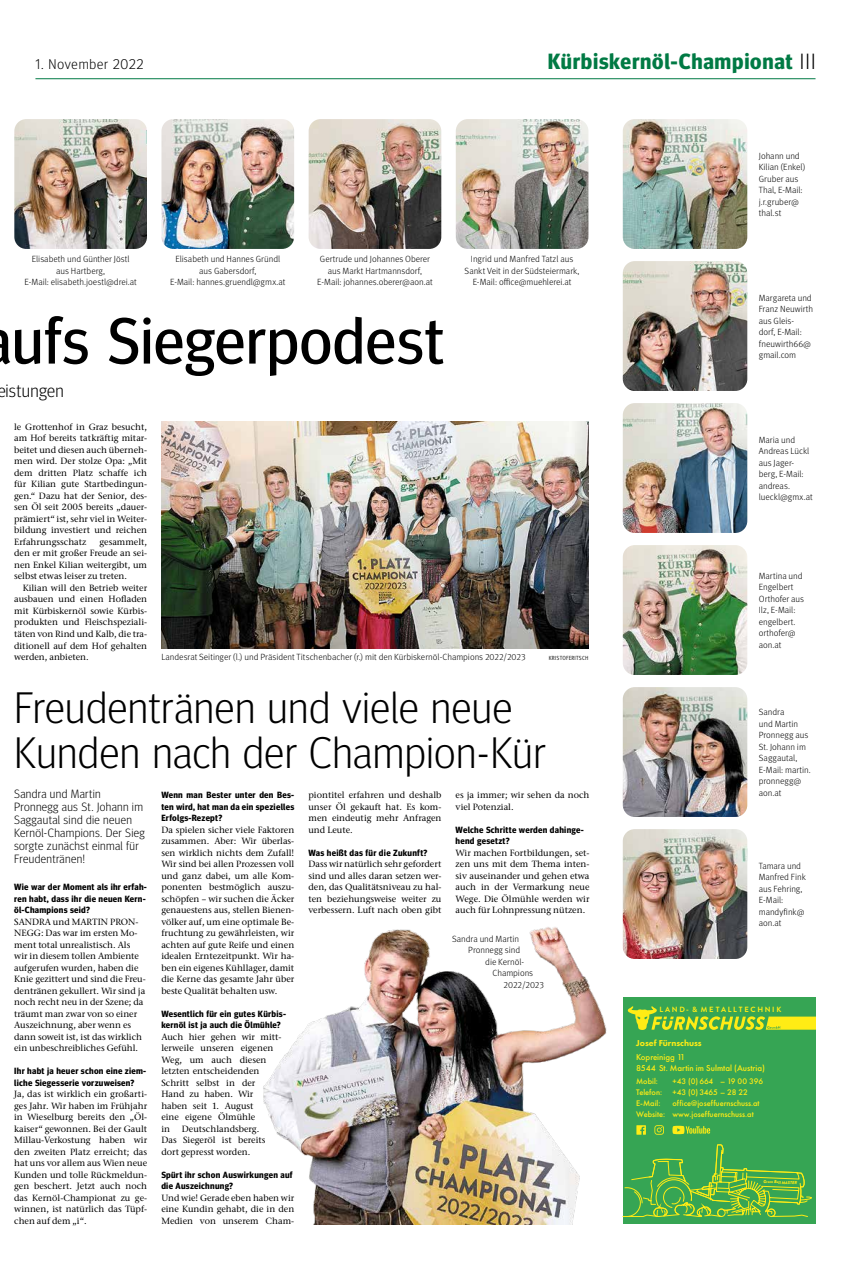
<style>
.page{position:relative;width:851px;height:1276px;background:#fff}
.page>*{position:absolute;margin:0;border:0;box-sizing:border-box;transform-origin:0 0}
.t1{font:65px "Meta Headline Pro";letter-spacing:.015em;color:#000}
.t2{font:300 44px/45px "Meta Headline Pro";letter-spacing:.015em;color:#000}
.t3{font:700 22px "Meta Headline Pro";letter-spacing:.035em;color:#007a44}
.t4{font:300 18px "Meta Headline Pro";letter-spacing:.015em;color:#000}
.t5{font:300 14px "Meta Headline Pro";letter-spacing:.06em;color:#000}
.t6{font:300 12px/13px "Meta Headline Pro";letter-spacing:.03em;color:#000}
.t7{font:500 9px/11.5px "Stone Serif ITC Pro";color:#000;text-align:justify}
.t8{font:300 9px/11.5px "Meta Pro";letter-spacing:-.005em;color:#000}
.t9{font:700 9px/11.5px "Meta Headline Pro";letter-spacing:.03em;color:#000}
.t10{font:700 9px "Brandon Grotesque";color:#ffec15}
.t11{font:500 8.9px/10.6px "Futura PT";color:#ffec15}
.t12{font:800 8.9px "Futura PT";color:#ffec15}
.t13{font:500 8.4px/10.8px "Futura PT";color:#ffec15}
.t14{font:700 7.5px "Brandon Grotesque";color:#ffec15}
.t15{font:800 7.4px "Futura PT";color:#ffec15}
.t16{font:500 7px/9.1px "Futura PT";color:#ffec15}
.t17{font:6px "Meta Pro Cond Norm";letter-spacing:.035em;color:#000}
.t18{font:italic 900 4.3px "Brandon Grotesque";color:#ffec15}
.s1{font-weight:300;color:#000}
</style>
<div class="page">
<hr style="left:35px;top:78px;width:780px;height:1px;background:#007a44">
<img style="left:14px;top:119px;width:133px;height:130px">
<img style="left:161px;top:119px;width:133px;height:130px">
<img style="left:308px;top:119px;width:133px;height:130px">
<img style="left:455px;top:119px;width:133px;height:130px">
<img style="left:622px;top:119px;width:125px;height:130px">
<img style="left:622px;top:261px;width:125px;height:130px">
<img style="left:622px;top:403px;width:125px;height:130px">
<img style="left:622px;top:545px;width:125px;height:130px">
<img style="left:622px;top:687px;width:125px;height:130px">
<img style="left:622px;top:829px;width:125px;height:130px">
<img style="left:161px;top:422px;width:427px;height:226px">
<div style="left:622px;top:1035px;width:193px;height:189px;background:#36a554"></div>
<svg style="left:654px;top:1125px;width:9px;height:9px"></svg>
<svg style="left:636px;top:1125px;width:9px;height:9px"></svg>
<svg style="left:672px;top:1125px;width:38px;height:9px"></svg>
<svg style="left:622px;top:1144px;width:190px;height:73px"></svg>
<div style="left:622px;top:997px;width:193px;height:40px;background:#36a554"></div>
<svg style="left:627px;top:1006px;width:188px;height:24px"></svg>
<img style="left:263px;top:927px;width:344px;height:297px">
<h3 class="t5" style="left:35px;top:53px;width:109px">1. November 2022</h3>
<h3 class="t3" style="left:547px;top:43px;width:269px">Kürbiskernöl-Championat <span class="s1">III</span></h3>
<p class="t8" style="left:24px;top:253px;width:114px;text-align:center">Elisabeth und Günther Jöstl aus Hartberg,<br>E-Mail: elisabeth.joestl@drei.at</p>
<p class="t8" style="left:170px;top:253px;width:117px;text-align:center">Elisabeth und Hannes Gründl aus Gabersdorf,<br>E-Mail: hannes.gruendl@gmx.at</p>
<p class="t8" style="left:317px;top:253px;width:117px;text-align:center">Gertrude und Johannes Oberer aus Markt Hartmannsdorf,<br>E-Mail: johannes.oberer@aon.at</p>
<p class="t8" style="left:464px;top:253px;width:116px;text-align:center">Ingrid und Manfred Tatzl aus<br>Sankt Veit in der Südsteiermark,<br>E-Mail: office@muehlerei.at</p>
<h1 class="t1" style="left:12px;top:292px;width:433px">ufs Siegerpodest</h1>
<h3 class="t4" style="left:-3px;top:377px;width:68px">eistungen</h3>
<p class="t7" style="left:14px;top:421px;width:134px">le Grottenhof in Graz besucht, am Hof bereits tatkräftig mitar&shy;beitet und diesen auch überneh&shy;men wird. Der stolze Opa: „Mit dem dritten Platz schaffe ich für Kilian gute Startbedingun&shy;gen.“ Dazu hat der Senior, des&shy;sen Öl seit 2005 bereits „dauer&shy;prämiert“ ist, sehr viel in Weiter&shy;bildung investiert und reichen Erfahrungsschatz</p>
<p class="t7" style="left:14px;top:536px;width:134px;text-indent:85px">gesammelt, den er mit großer Freude an sei&shy;nen Enkel Kilian weitergibt, um selbst etwas leiser zu treten.</p>
<p class="t7" style="left:14px;top:582px;width:134px;text-indent:9px">Kilian will den Betrieb weiter ausbauen und einen Hofladen mit Kürbiskernöl sowie Kürbis&shy;produkten und Fleischspeziali&shy;täten von Rind und Kalb, die tra&shy;ditionell auf dem Hof gehalten werden, anbieten.</p>
<h2 class="t2" style="left:14px;top:682px;width:533px">Freudentränen und viele neue<br>Kunden nach der Champion-Kür</h2>
<h3 class="t6" style="left:14px;top:786px;width:132px">Sandra und Martin<br>Pronnegg aus St. Johann im<br>Saggautal sind die neuen<br>Kernöl-Champions. Der Sieg sorgte zunächst einmal für<br>Freudentränen!</h3>
<p class="t9" style="left:14px;top:880px;width:134px">Wie war der Moment als ihr erfah&shy;ren habt, dass ihr die neuen Kern&shy;öl-Champions seid?</p>
<p class="t7" style="left:14px;top:915px;width:133px;text-align:left">SANDRA und MARTIN PRON-<br>NEGG: Das war im ersten Mo&shy;ment total unrealistisch. Als wir in diesem tollen Ambiente aufgerufen wurden, haben die<br>Knie gezittert und sind die Freu&shy;dentränen gekullert. Wir sind ja noch recht neu in der Szene; da träumt man zwar von so einer<br>Auszeichnung, aber wenn es dann soweit ist, ist das wirklich ein unbeschreibliches Gefühl.</p>
<p class="t9" style="left:14px;top:1064px;width:133px">Ihr habt ja heuer schon eine ziem&shy;liche Siegesserie vorzuweisen?</p>
<p class="t7" style="left:14px;top:1088px;width:134px">Ja, das ist wirklich ein großarti&shy;ges Jahr. Wir haben im Frühjahr in Wieselburg bereits den „Öl&shy;kaiser“ gewonnen. Bei der Gault Millau-Verkostung haben wir den zweiten Platz erreicht; das hat uns vor allem aus Wien neue Kunden und tolle Rückmeldun&shy;gen beschert. Jetzt auch noch das Kernöl-Championat zu ge&shy;winnen, ist natürlich das Tüpf&shy;chen auf dem „i“.</p>
<p class="t8" style="left:161px;top:650px;width:366px">Landesrat Seitinger (l.) und Präsident Titschenbacher (r.) mit den Kürbiskernöl-Champions 2022/2023</p>
<p class="t17" style="left:548px;top:653px;width:41px">KRISTOFERITSCH</p>
<p class="t7" style="left:308px;top:789px;width:134px">piontitel erfahren und deshalb unser Öl gekauft hat. Es kom&shy;men eindeutig mehr Anfragen und Leute.</p>
<p class="t9" style="left:308px;top:846px;width:120px">Was heißt das für die Zukunft?</p>
<p class="t7" style="left:308px;top:858px;width:134px">Dass wir natürlich sehr gefordert sind und alles daran setzen wer&shy;den, das Qualitätsniveau zu hal&shy;ten beziehungsweise weiter zu verbessern. Luft nach oben gibt</p>
<p class="t7" style="left:455px;top:789px;width:135px">es ja immer; wir sehen da noch viel Potenzial.</p>
<p class="t9" style="left:455px;top:823px;width:130px">Welche Schritte werden dahinge&shy;hend gesetzt?</p>
<p class="t7" style="left:455px;top:847px;width:135px">Wir machen Fortbildungen, set&shy;zen uns mit dem Thema inten&shy;siv auseinander und gehen etwa auch in der Vermarkung neue Wege. Die Ölmühle werden wir auch für Lohnpressung nützen.</p>
<p class="t9" style="left:161px;top:788px;width:134px;text-align:justify">Wenn man Bester unter den Bes&shy;ten wird, hat man da ein spezielles Erfolgs-Rezept?</p>
<p class="t7" style="left:161px;top:823px;width:134px">Da spielen sicher viele Faktoren zusammen. Aber: Wir überlas&shy;sen wirklich nichts dem Zufall!<br>Wir sind bei allen Prozessen voll und ganz dabei, um alle Kom&shy;ponenten bestmöglich auszu&shy;schöpfen – wir suchen die Äcker genauestens aus, stellen Bienen&shy;völker auf, um eine optimale Be&shy;fruchtung zu gewährleisten, wir achten auf gute Reife und einen idealen Erntezeitpunkt. Wir ha&shy;ben ein eigenes Kühllager, damit die Kerne das gesamte Jahr über beste Qualität behalten usw.</p>
<p class="t9" style="left:161px;top:1007px;width:126px">Wesentlich für ein gutes Kürbis&shy;kernöl ist ja auch die Ölmühle?</p>
<p class="t7" style="left:161px;top:1031px;width:121px;text-align:left">Auch hier gehen wir mitt&shy;lerweile unseren eigenen<br>Weg, um auch diesen letzten entscheidenden<br>Schritt selbst in der<br>Hand zu haben. Wir haben seit 1. August<br>eine eigene Ölmühle<br>in</p>
<p class="t8" style="left:452px;top:932px;width:69px">Sandra und Martin</p>
<p class="t8" style="left:468px;top:944px;width:53px">Pronnegg sind</p>
<p class="t8" style="left:485px;top:955px;width:40px">die Kernöl-</p>
<p class="t8" style="left:492px;top:967px;width:42px">Champions</p>
<p class="t8" style="left:503px;top:978px;width:42px">2022/2023</p>
<p class="t7" style="left:161px;top:1123px;width:105px;text-align:left;text-indent:21px">Deutschlandsberg.<br>Das Siegeröl ist bereits dort gepresst worden.</p>
<p class="t9" style="left:161px;top:1168px;width:133px">Spürt ihr schon Auswirkungen auf die Auszeichnung?</p>
<p class="t7" style="left:161px;top:1192px;width:134px">Und wie! Gerade eben haben wir eine Kundin gehabt, die in den Medien von unserem Cham-</p>
<p class="t8" style="left:758px;top:149px;width:48px">Johann und<br>Kilian (Enkel)<br>Gruber aus<br>Thal, E-Mail: j.r.gruber@ thal.st</p>
<p class="t8" style="left:758px;top:291px;width:56px">Margareta und<br>Franz Neuwirth aus Gleis-<br>dorf, E-Mail: fneuwirth66@ gmail.com</p>
<p class="t8" style="left:758px;top:433px;width:55px">Maria und<br>Andreas Lückl aus Jager&shy;berg, E-Mail: andreas. lueckl@gmx.at</p>
<p class="t8" style="left:758px;top:569px;width:47px">Martina und<br>Engelbert<br>Orthofer aus<br>Ilz, E-Mail: engelbert. orthofer@ aon.at</p>
<p class="t8" style="left:758px;top:706px;width:53px">Sandra<br>und Martin<br>Pronnegg aus<br>St. Johann im<br>Saggautal,<br>E-Mail: martin. pronnegg@ aon.at</p>
<p class="t8" style="left:758px;top:859px;width:49px">Tamara und<br>Manfred Fink aus Fehring,<br>E-Mail: mandyfink@ aon.at</p>
<p class="t10" style="left:662px;top:998px;width:147px">LA N D- &amp; M ET A L L TE C H N I K</p>
<p class="t14" style="left:659px;top:1004px;width:123px">LA N D- &amp; M ET A L L TE C H N I K</p>
<p class="t15" style="left:637px;top:1037px;width:56px">Josef Fürnschuss</p>
<p class="t16" style="left:637px;top:1069px;width:95px">Mobil:<br>Telefon: +43 (0) 3465 – 28 22<br>E-Mail:</p>
<p class="t12" style="left:636px;top:1038px;width:67px">Josef Fürnschuss</p>
<p class="t11" style="left:636px;top:1051px;width:130px">Kopreinigg 11<br>8544 St. Martin im Sulmtal (Austria)</p>
<p class="t13" style="left:636px;top:1076px;width:23px">Mobil:</p>
<p class="t13" style="left:636px;top:1076px;width:128px;text-indent:36px">+43 (0) 664 – 19 00 396<br>Telefon: +43 (0) 3465 – 28 22<br>E-Mail:</p>
<p class="t16" style="left:637px;top:1087px;width:105px;text-indent:30px">office@joseffuernschuss.at<br>Website: www.joseffuernschuss.at</p>
<p class="t13" style="left:636px;top:1097px;width:125px;text-indent:36px">office@joseffuernschuss.at<br>Website: www.joseffuernschuss.at</p>
<p class="t18" style="left:763px;top:1178px;width:35px;rotate:2deg">Green Bull MASTER</p>
</div>
